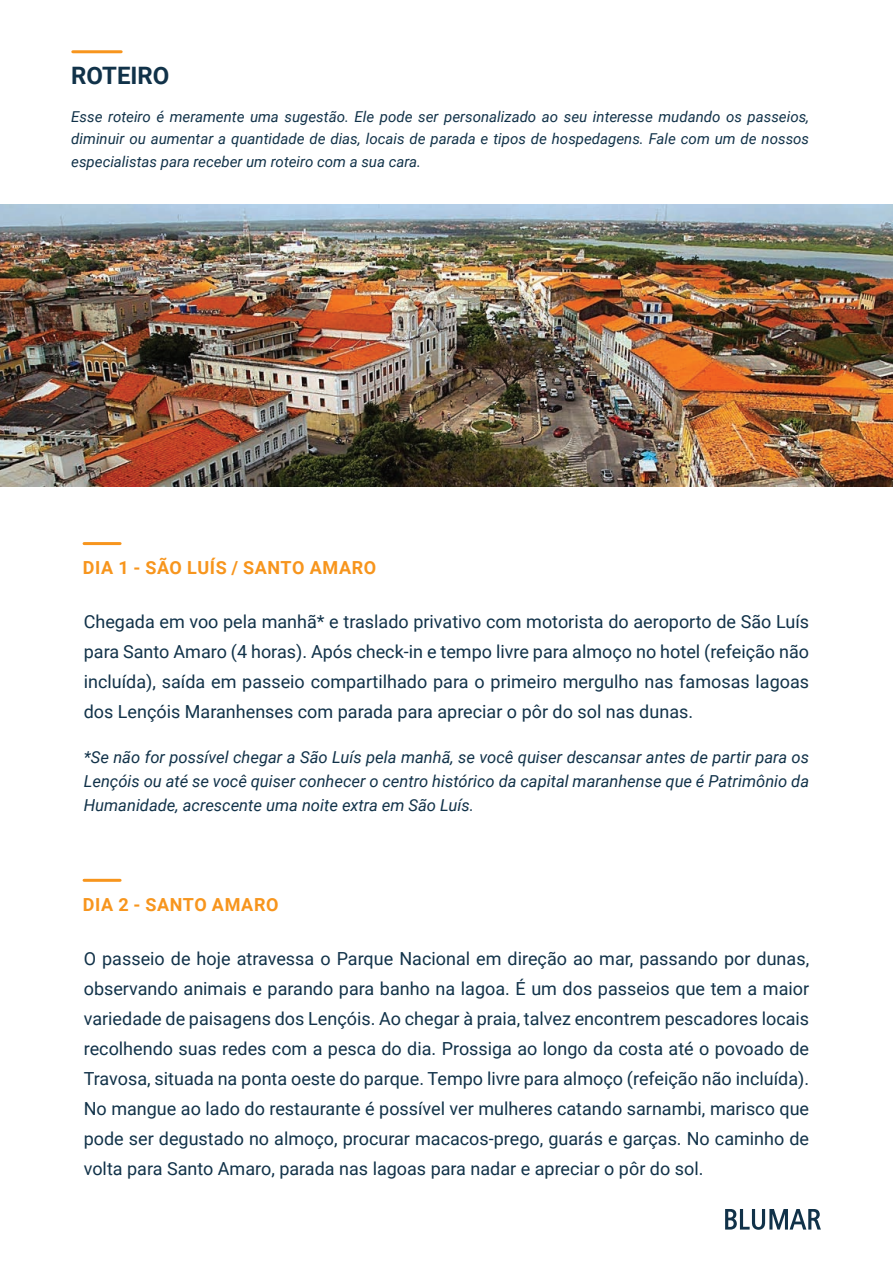
<style>
.page{position:relative;width:893px;height:1263px;background:#fff}
.page>*{position:absolute;margin:0;border:0;box-sizing:border-box;transform-origin:0 0}
.t1{font:700 24px "Roboto";color:#113249}
.t2{font:18px/30px "Roboto";color:#113249;text-align:justify}
.t3{font:700 18px "Roboto";letter-spacing:.035em;color:#f7951d}
.t4{font:italic 16.5px/24px "Roboto";color:#113249;text-align:justify}
.t5{font:italic 15px/22.5px "Roboto";color:#113249;text-align:justify}
</style>
<div class="page">
<svg style="left:725px;top:1209px;width:96px;height:21px"></svg>
<hr style="left:84px;top:542px;width:36px;height:3px;background:#f7951d">
<hr style="left:84px;top:879px;width:36px;height:3px;background:#f7951d">
<hr style="left:73px;top:50px;width:48px;height:3px;background:#f7951d">
<img style="left:0;top:204px;width:893px;height:283px">
<h1 class="t1" style="left:71px;top:59px;width:100px">ROTEIRO</h1>
<p class="t5" style="left:71px;top:105px;width:739px">Esse roteiro é meramente uma sugestão. Ele pode ser personalizado ao seu interesse mudando os passeios, diminuir ou aumentar a quantidade de dias, locais de parada e tipos de hospedagens. Fale com um de nossos especialistas para receber um roteiro com a sua cara.</p>
<p class="t3" style="left:83px;top:555px;width:295px">DIA 1 - SÃO LUÍS / SANTO AMARO</p>
<p class="t2" style="left:84px;top:606px;width:727px">Chegada em voo pela manhã* e traslado privativo com motorista do aeroporto de São Luís para Santo Amaro (4 horas). Após check-in e tempo livre para almoço no hotel (refeição não incluída), saída em passeio compartilhado para o primeiro mergulho nas famosas lagoas dos Lençóis Maranhenses com parada para apreciar o pôr do sol nas dunas.</p>
<p class="t4" style="left:84px;top:745px;width:727px">*Se não for possível chegar a São Luís pela manhã, se você quiser descansar antes de partir para os Lençóis ou até se você quiser conhecer o centro histórico da capital maranhense que é Patrimônio da Humanidade, acrescente uma noite extra em São Luís.</p>
<p class="t3" style="left:83px;top:892px;width:197px">DIA 2 - SANTO AMARO</p>
<p class="t2" style="left:84px;top:943px;width:727px">O passeio de hoje atravessa o Parque Nacional em direção ao mar, passando por dunas, observando animais e parando para banho na lagoa. É um dos passeios que tem a maior variedade de paisagens dos Lençóis. Ao chegar à praia, talvez encontrem pescadores locais recolhendo suas redes com a pesca do dia. Prossiga ao longo da costa até o povoado de Travosa, situada na ponta oeste do parque. Tempo livre para almoço (refeição não incluída).<br>No mangue ao lado do restaurante é possível ver mulheres catando sarnambi, marisco que pode ser degustado no almoço, procurar macacos-prego, guarás e garças. No caminho de volta para Santo Amaro, parada nas lagoas para nadar e apreciar o pôr do sol.</p>
</div>
